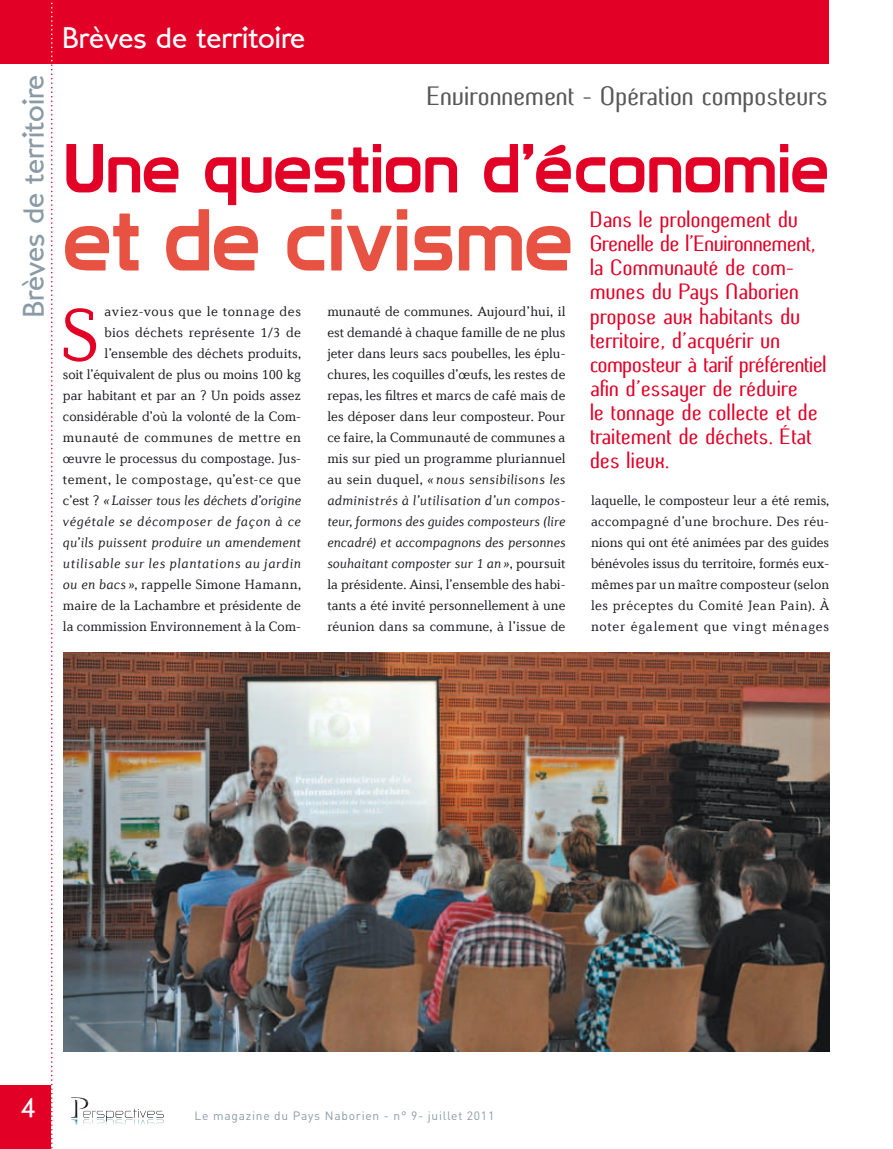
<style>
.page{position:relative;width:893px;height:1149px;background:#fff}
.page>*{position:absolute;margin:0;border:0;box-sizing:border-box;transform-origin:0 0}
.t1{font:85.5px "Prototype";color:#e85242}
.t2{font:67.5px "Prototype";color:#e20026}
.t3{font:30px "London Between";color:#fff}
.t4{font:30px "London Between";color:#8a9ba6}
.t5{font:27px "Butter unsalted";color:#58585a}
.t6{font:27px "London Between";color:#fff}
.t7{font:22.5px/24px "Butter unsalted";color:#e20026}
.t8{font:300 14.25px/21px "Diverda Serif Com";color:#1a171c;text-align:justify}
.t9{font:12px "DIN";letter-spacing:.065em;color:#8a9ba6}
.s1{font-style:italic}
</style>
<div class="page">
<div style="left:0;top:0;width:829px;height:64px;background:#e20026"></div>
<div style="left:0;top:1084px;width:51px;height:64px;background:#e20026"></div>
<svg style="left:51px;top:2px;width:2px;height:1146px"></svg>
<img style="left:71px;top:1097px;width:16px;height:3px">
<img style="left:71px;top:1099px;width:6px;height:18px">
<img style="left:71px;top:1119px;width:5px;height:6px">
<svg style="left:76px;top:1100px;width:88px;height:26px"></svg>
<svg style="left:64px;top:308px;width:32px;height:53px"></svg>
<img style="left:63px;top:652px;width:766px;height:399px">
<h3 class="t4" style="left:15px;top:318px;width:245px;rotate:-90deg">Brèves de territoire</h3>
<h3 class="t3" style="left:62px;top:19px;width:245px">Brèves de territoire</h3>
<h3 class="t5" style="left:428px;top:81px;width:402px">Environnement - Opération composteurs</h3>
<h2 class="t2" style="left:64px;top:128px;width:767px">Une question d’économie</h2>
<h1 class="t1" style="left:64px;top:189px;width:511px">et de civisme</h1>
<p class="t7" style="left:591px;top:209px;width:238px">Dans le prolongement du<br>Grenelle de l’Environnement, la Communauté de com&shy;munes du Pays Naborien propose aux habitants du territoire, d’acquérir un composteur à tarif préférentiel afin d’essayer de réduire<br>le tonnage de collecte et de traitement de déchets. État des lieux.</p>
<p class="t8" style="left:63px;top:301px;width:240px;text-align:right">aviez-vous que le tonnage des<br>bios déchets représente 1/3 de l’ensemble des déchets produits,<br>soit l’équivalent de plus ou moins 100 kg par habitant et par an ? Un poids assez considérable d’où la volonté de la Com&shy;munauté de communes de mettre en œuvre le processus du compostage. Jus&shy;tement, le compostage, qu’est-ce que c’est ? <span class="s1">« Laisser tous les déchets d’origine végétale se décomposer de façon à ce qu’ils puissent produire un amendement utilisable sur les plantations au jardin ou en bacs »</span>, rappelle Simone Hamann, maire de la Lachambre et présidente de la commission Environnement à la Com-</p>
<p class="t8" style="left:327px;top:301px;width:240px">munauté de communes. Aujourd’hui, il est demandé à chaque famille de ne plus jeter dans leurs sacs poubelles, les éplu&shy;chures, les coquilles d’œufs, les restes de repas, les filtres et marcs de café mais de les déposer dans leur composteur. Pour ce faire, la Communauté de communes a mis sur pied un programme pluriannuel au sein duquel, <span class="s1">« nous sensibilisons les administrés à l’utilisation d’un compos&shy;teur, formons des guides composteurs (lire encadré) et accompagnons des personnes souhaitant composter sur 1 an »</span>, poursuit la présidente. Ainsi, l’ensemble des habi&shy;tants a été invité personnellement à une réunion dans sa commune, à l’issue de</p>
<p class="t8" style="left:591px;top:490px;width:240px">laquelle, le composteur leur a été remis, accompagné d’une brochure. Des réu&shy;nions qui ont été animées par des guides bénévoles issus du territoire, formés eux&shy;mêmes par un maître composteur (selon les préceptes du Comité Jean Pain). À noter également que vingt ménages</p>
<h3 class="t6" style="left:21px;top:1091px;width:16px">4</h3>
<p class="t9" style="left:195px;top:1107px;width:301px">Le magazine du Pays Naborien - n° 9- juillet 2011</p>
</div>
